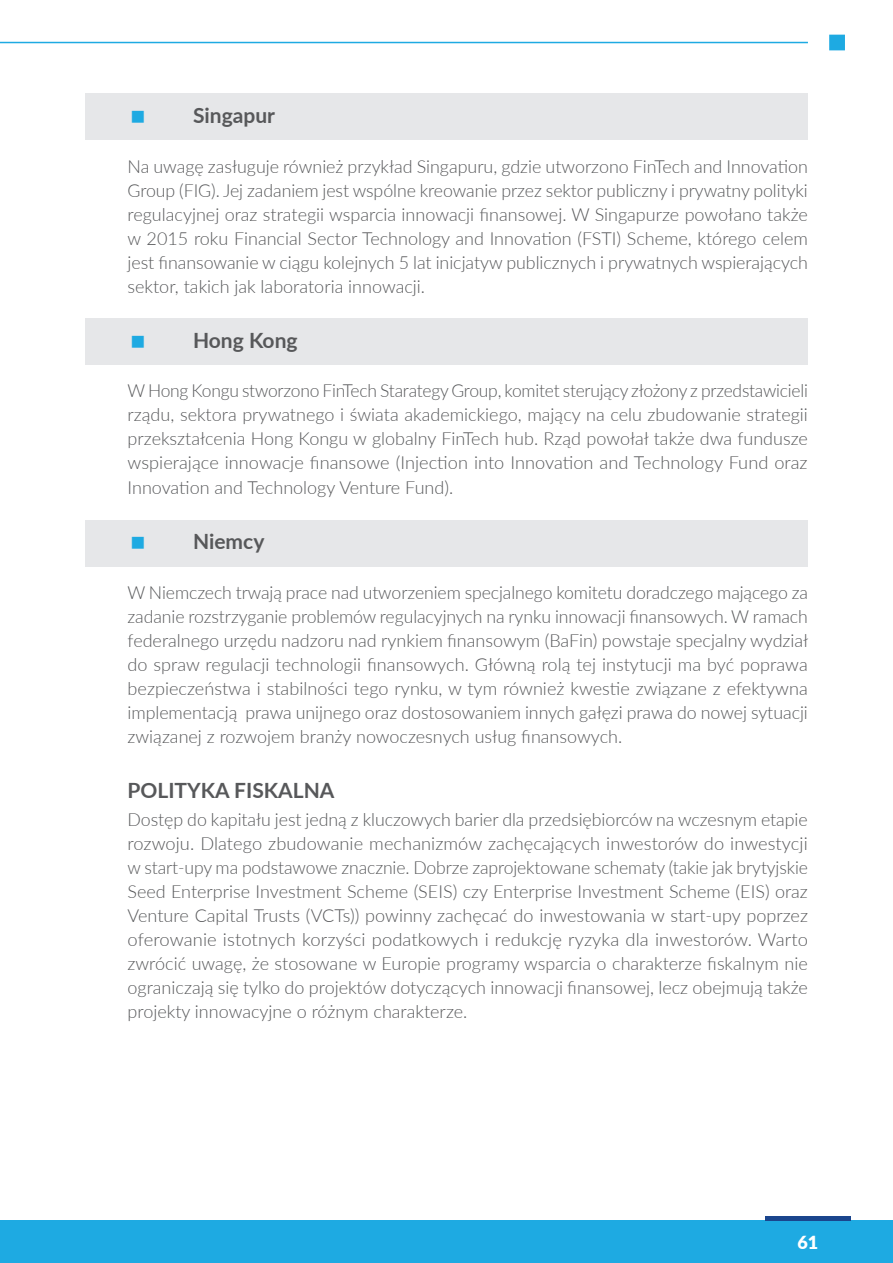
<style>
.page{position:relative;width:893px;height:1263px;background:#fff}
.page>*{position:absolute;margin:0;border:0;box-sizing:border-box;transform-origin:0 0}
.t1{font:700 21px "Lato";color:#57585a}
.t2{font:300 18px/24px "Lato";color:#57585a;text-align:justify}
.t3{font:900 18px "Lato";color:#fff}
</style>
<div class="page">
<div style="left:0;top:1220px;width:893px;height:43px;background:#1eaae2"></div>
<hr style="left:765px;top:1216px;width:85px;height:4px;background:#1a458d">
<div style="left:829px;top:35px;width:16px;height:15px;background:#1eaae2"></div>
<hr style="left:0;top:42px;width:808px;height:1px;background:#1eaae2">
<div style="left:85px;top:94px;width:723px;height:46px;background:#e6e7e9"></div>
<div style="left:85px;top:318px;width:723px;height:47px;background:#e6e7e9"></div>
<div style="left:85px;top:520px;width:723px;height:46px;background:#e6e7e9"></div>
<p class="t1" style="left:193px;top:100px;width:83px">Singapur</p>
<p class="t2" style="left:128px;top:154px;width:682px">Na uwagę zasługuje również przykład Singapuru, gdzie utworzono FinTech and Innovation Group (FIG). Jej zadaniem jest wspólne kreowanie przez sektor publiczny i prywatny polityki regulacyjnej oraz strategii wsparcia innowacji finansowej. W Singapurze powołano także w 2015 roku Financial Sector Technology and Innovation (FSTI) Scheme, którego celem jest finansowanie w ciągu kolejnych 5 lat inicjatyw publicznych i prywatnych wspierających sektor, takich jak laboratoria innowacji.</p>
<p class="t1" style="left:193px;top:325px;width:106px">Hong Kong</p>
<p class="t2" style="left:128px;top:378px;width:682px">W Hong Kongu stworzono FinTech Starategy Group, komitet sterujący złożony z przedstawicieli rządu, sektora prywatnego i świata akademickiego, mający na celu zbudowanie strategii przekształcenia Hong Kongu w globalny FinTech hub. Rząd powołał także dwa fundusze wspierające innowacje finansowe (Injection into Innovation and Technology Fund oraz Innovation and Technology Venture Fund).</p>
<p class="t1" style="left:193px;top:526px;width:73px">Niemcy</p>
<p class="t2" style="left:128px;top:580px;width:682px">W Niemczech trwają prace nad utworzeniem specjalnego komitetu doradczego mającego za zadanie rozstrzyganie problemów regulacyjnych na rynku innowacji finansowych. W ramach federalnego urzędu nadzoru nad rynkiem finansowym (BaFin) powstaje specjalny wydział do spraw regulacji technologii finansowych. Główną rolą tej instytucji ma być poprawa bezpieczeństwa i stabilności tego rynku, w tym również kwestie związane z efektywna implementacją prawa unijnego oraz dostosowaniem innych gałęzi prawa do nowej sytuacji związanej z rozwojem branży nowoczesnych usług finansowych.</p>
<p class="t1" style="left:128px;top:775px;width:208px">POLITYKA FISKALNA</p>
<p class="t2" style="left:128px;top:807px;width:682px">Dostęp do kapitału jest jedną z kluczowych barier dla przedsiębiorców na wczesnym etapie rozwoju. Dlatego zbudowanie mechanizmów zachęcających inwestorów do inwestycji w start-upy ma podstawowe znacznie. Dobrze zaprojektowane schematy (takie jak brytyjskie Seed Enterprise Investment Scheme (SEIS) czy Enterprise Investment Scheme (EIS) oraz Venture Capital Trusts (VCTs)) powinny zachęcać do inwestowania w start-upy poprzez oferowanie istotnych korzyści podatkowych i redukcję ryzyka dla inwestorów. Warto zwrócić uwagę, że stosowane w Europie programy wsparcia o charakterze fiskalnym nie ograniczają się tylko do projektów dotyczących innowacji finansowej, lecz obejmują także projekty innowacyjne o różnym charakterze.</p>
<p class="t3" style="left:797px;top:1229px;width:22px">61</p>
</div>
